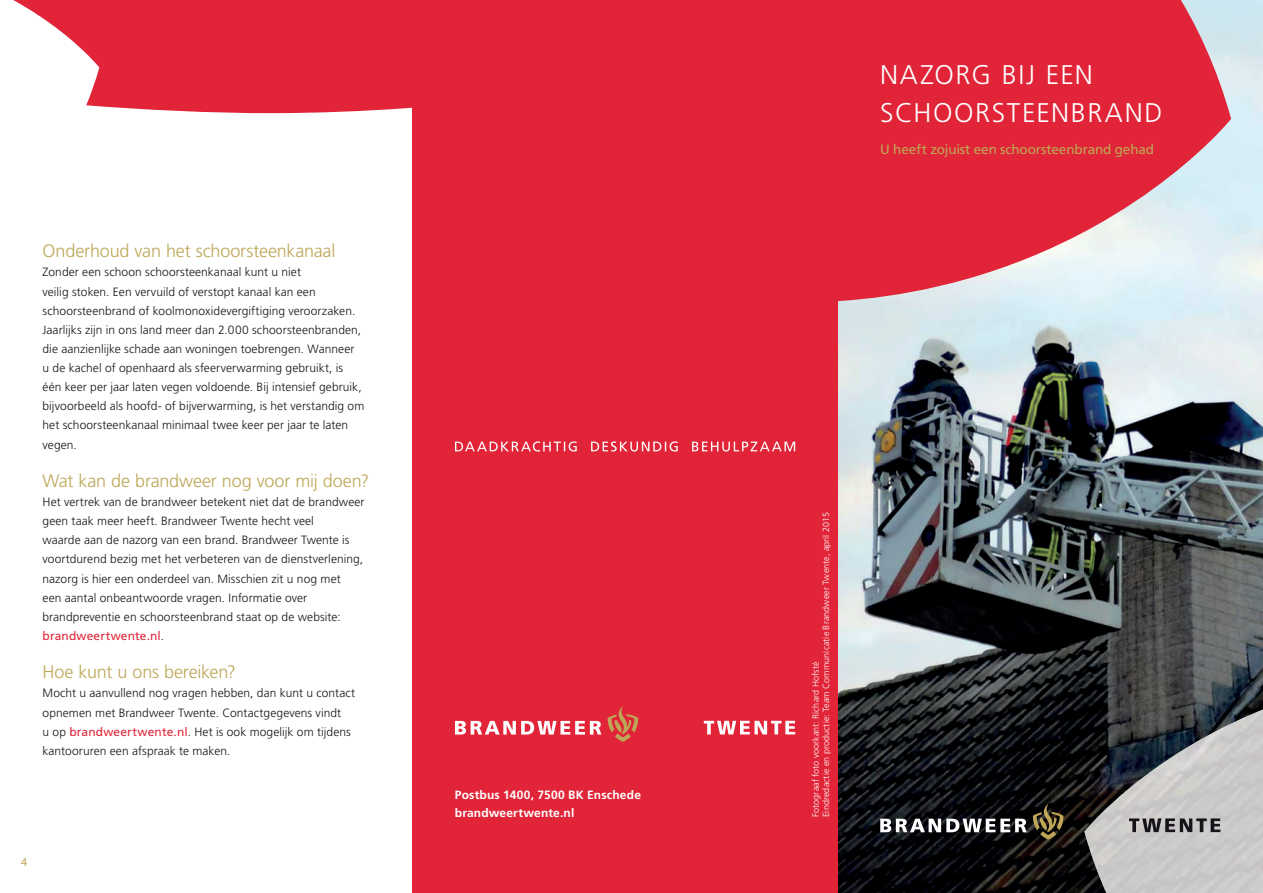
<style>
.page{position:relative;width:1263px;height:893px;background:#fff}
.page>*{position:absolute;margin:0;border:0;box-sizing:border-box;transform-origin:0 0}
.t1{font:300 27px/38.2px "Frutiger LT Std";letter-spacing:.06em;color:#fff}
.t2{font:300 18px "Frutiger LT Std";letter-spacing:-.01em;color:#bda757}
.t3{font:13.5px "Frutiger LT Std";letter-spacing:-.005em;color:#bda757}
.t4{font:300 12px/19.2px "Frutiger LT Std";letter-spacing:.005em;color:#171419}
.t5{font:700 12px/18px "Frutiger LT Std";letter-spacing:.015em;color:#fff}
.t6{font:900 12px "Frutiger LT Std";color:#bda757}
.t7{font:300 9px/10.5px "Frutiger LT Std";letter-spacing:.01em;color:#fff}
.s1{font-weight:400;color:#e12437}
</style>
<div class="page">
<svg style="left:13px;top:0;width:399px;height:113px;fill:#e12437"></svg>
<img style="left:838px;top:0;width:425px;height:893px">
<img style="left:1084px;top:709px;width:23px;height:184px">
<svg style="left:880px;top:819px;width:147px;height:13px"></svg>
<svg style="left:1033px;top:804px;width:30px;height:35px"></svg>
<svg style="left:1107px;top:685px;width:156px;height:208px"></svg>
<svg style="left:838px;top:0;width:393px;height:321px;fill:#e12437"></svg>
<div style="left:412px;top:0;width:426px;height:893px;background:#e12437"></div>
<svg style="left:455px;top:441px;width:340px;height:11px"></svg>
<svg style="left:455px;top:721px;width:146px;height:13px"></svg>
<svg style="left:608px;top:706px;width:30px;height:36px"></svg>
<svg style="left:704px;top:721px;width:91px;height:13px"></svg>
<h2 class="t2" style="left:43px;top:241px;width:294px">Onderhoud van het schoorsteenkanaal</h2>
<p class="t4" style="left:43px;top:263px;width:323px">Zonder een schoon schoorsteenkanaal kunt u niet<br>veilig stoken. Een vervuild of verstopt kanaal kan een schoorsteenbrand of koolmonoxidevergiftiging veroorzaken.<br>Jaarlijks zijn in ons land meer dan 2.000 schoorsteenbranden, die aanzienlijke schade aan woningen toebrengen. Wanneer<br>u de kachel of openhaard als sfeerverwarming gebruikt, is één keer per jaar laten vegen voldoende. Bij intensief gebruik, bijvoorbeeld als hoofd- of bijverwarming, is het verstandig om het schoorsteenkanaal minimaal twee keer per jaar te laten vegen.</p>
<h2 class="t2" style="left:43px;top:470px;width:328px">Wat kan de brandweer nog voor mij doen?</h2>
<p class="t4" style="left:43px;top:492px;width:324px">Het vertrek van de brandweer betekent niet dat de brandweer geen taak meer heeft. Brandweer Twente hecht veel<br>waarde aan de nazorg van een brand. Brandweer Twente is voortdurend bezig met het verbeteren van de dienstverlening, nazorg is hier een onderdeel van. Misschien zit u nog met<br>een aantal onbeantwoorde vragen. Informatie over brandpreventie en schoorsteenbrand staat op de website: <span class="s1">brandweertwente.nl</span>.</p>
<h2 class="t2" style="left:43px;top:662px;width:195px">Hoe kunt u ons bereiken?</h2>
<p class="t4" style="left:43px;top:684px;width:314px">Mocht u aanvullend nog vragen hebben, dan kunt u contact opnemen met Brandweer Twente. Contactgegevens vindt<br>u op <span class="s1">brandweertwente.nl</span>. Het is ook mogelijk om tijdens kantooruren een afspraak te maken.</p>
<p class="t6" style="left:21px;top:855px;width:8px">4</p>
<p class="t5" style="left:455px;top:786px;width:188px">Postbus 1400, 7500 BK Enschede brandweertwente.nl</p>
<h1 class="t1" style="left:880px;top:56px;width:284px">NAZORG BIJ EEN<br>SCHOORSTEENBRAND</h1>
<p class="t3" style="left:880px;top:141px;width:275px">U heeft zojuist een schoorsteenbrand gehad</p>
<p class="t7" style="left:810px;top:817px;width:306px;rotate:-90deg">Fotograaf foto voorkant: Richard Hofsté<br>Eindredactie en productie: Team Communicatie Brandweer Twente, april 2015</p>
</div>
